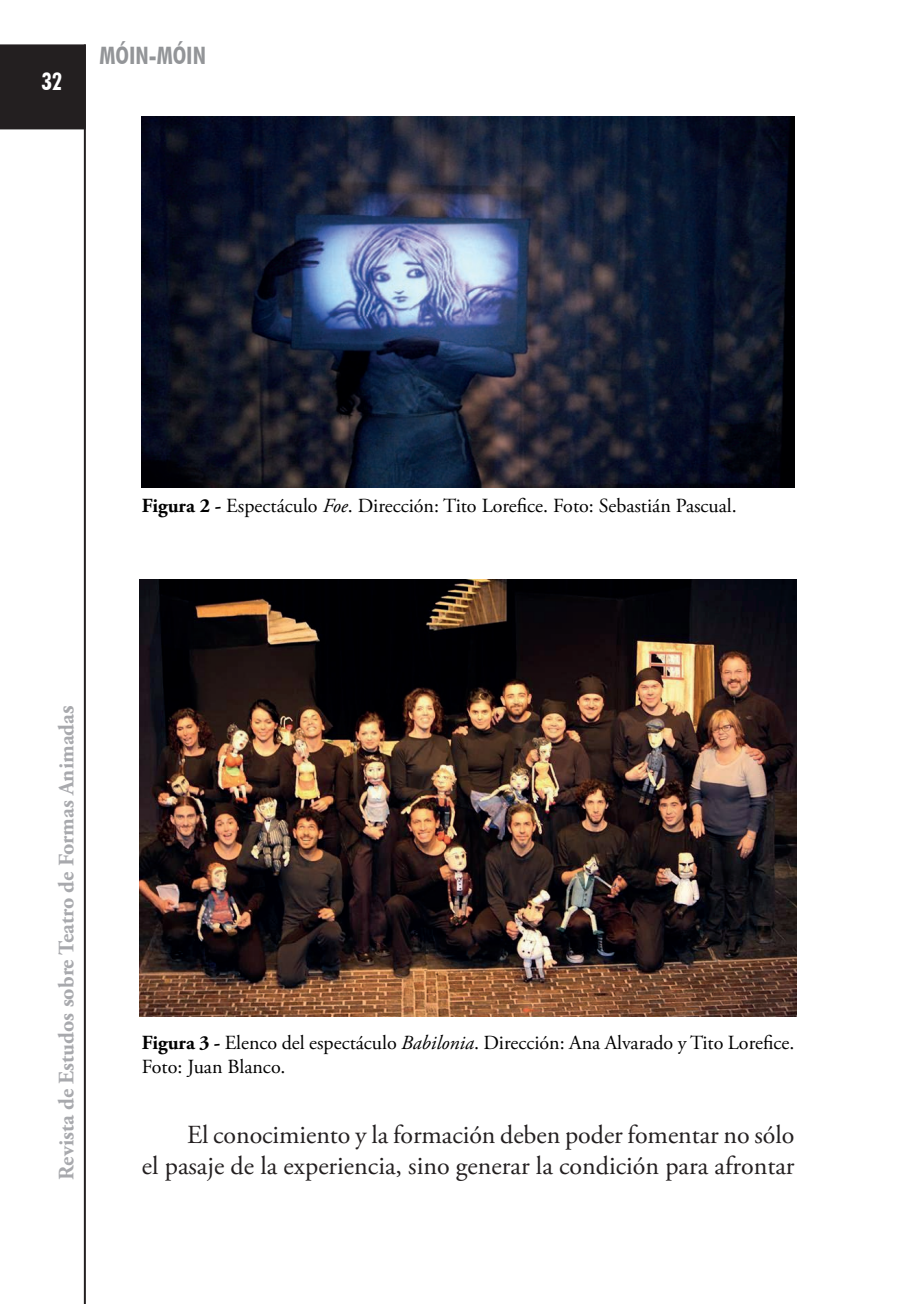
<style>
.page{position:relative;width:908px;height:1304px;background:#fff}
.page>*{position:absolute;margin:0;border:0;box-sizing:border-box;transform-origin:0 0}
.t1{font:26px/31.2px "Adobe Garamond Pro";color:#231f20;text-align:right}
.t2{font:700 condensed 24px "Futura BT";color:#939598}
.t3{font:700 condensed 24px "Futura BT";color:#fff}
.t4{font:700 22px "Adobe Garamond Pro";color:#a8a9ad}
.t5{font:20px/24px "Adobe Garamond Pro";color:#000}
.s1{font-weight:700}
.s2{font-style:italic}
.s3{font-size:24px}
</style>
<div class="page">
<div style="left:0;top:44px;width:84px;height:85px;background:#231f20"></div>
<hr style="left:84px;top:44px;width:2px;height:1260px;background:#231f20">
<img style="left:142px;top:117px;width:652px;height:371px">
<img style="left:140px;top:579px;width:656px;height:438px">
<p class="t3" style="left:41px;top:67px;width:23px">32</p>
<p class="t2" style="left:99px;top:41px;width:108px">MÓIN-MÓIN</p>
<p class="t5" style="left:142px;top:494px;width:596px"><span class="s1">Figura 2 -</span> Espectáculo <span class="s2">Foe</span>. Dirección: Tito Lorefice. Foto: Sebastián Pascual.</p>
<p class="t4" style="left:54px;top:1180px;width:476px;rotate:-90deg">Revista de Estudos sobre Teatro de Formas Animada<span class="s3">s</span></p>
<p class="t5" style="left:142px;top:1032px;width:653px"><span class="s1">Figura 3 -</span> Elenco del espectáculo <span class="s2">Babilonia</span>. Dirección: Ana Alvarado y Tito Lorefice.<br>Foto: Juan Blanco.</p>
<h1 class="t1" style="left:142px;top:1120px;width:654px">El conocimiento y la formación deben poder fomentar no sólo<br>el pasaje de la experiencia, sino generar la condición para afrontar</h1>
</div>
